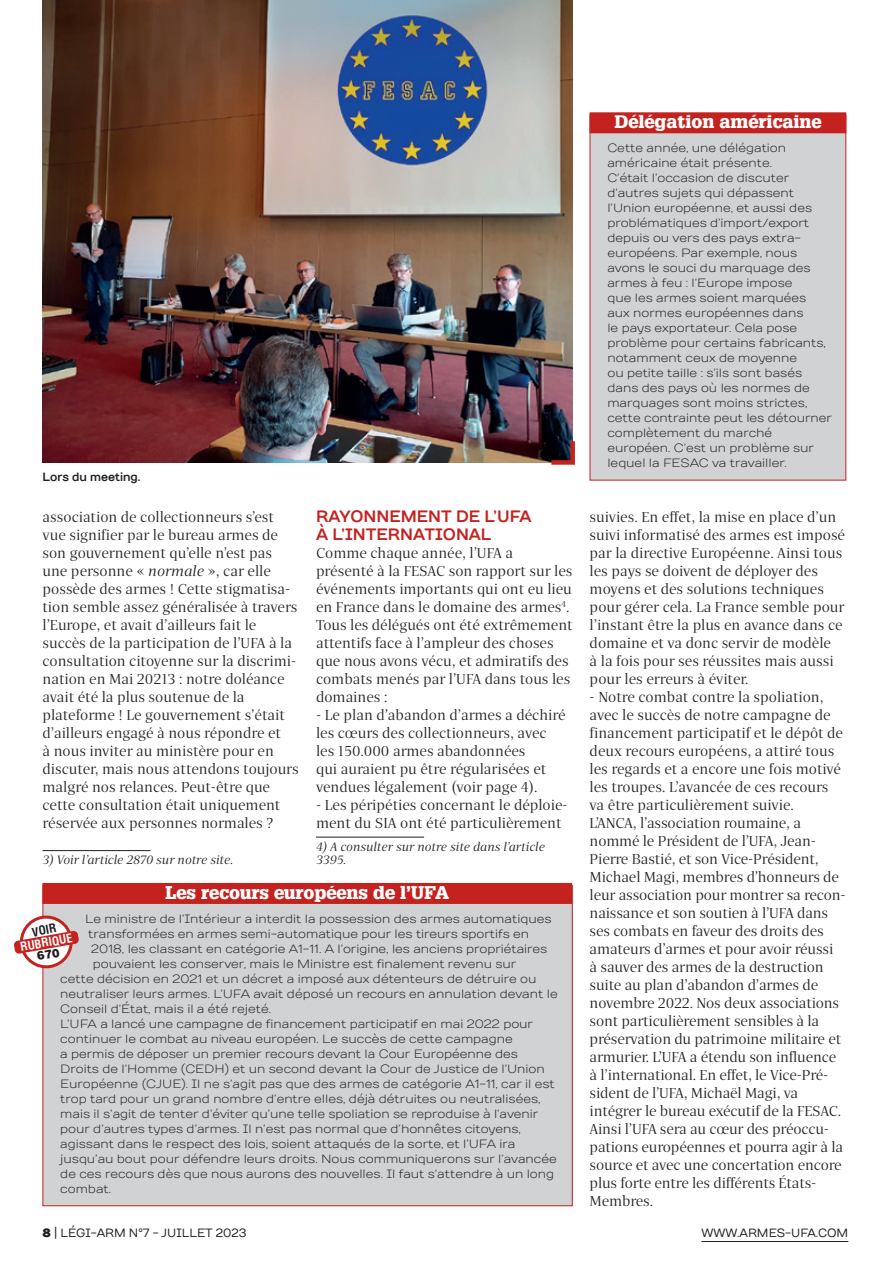
<style>
.page{position:relative;width:893px;height:1263px;background:#fff}
.page>*{position:absolute;margin:0;border:0;box-sizing:border-box;transform-origin:0 0}
.t1{font:900 18px "Glypha";color:#fff}
.t2{font:700 16.5px/18px "TT Days Sans";color:#c4221f;scale:.9 1}
.t3{font:14.25px/18px "Quercus";color:#231f20}
.t4{font:300 12px/15px "TT Days Sans";color:#231f20}
.t5{font:italic 12px/13.5px "Quercus";color:#231f20}
.t6{font:12px "TT Days Sans";color:#231f20;scale:.9 1}
.t7{font:700 12px "TT Days Sans";color:#231f20;scale:.9 1}
.t8{font:700 condensed 12px "Helvetica";color:#fff}
.t9{font:700 condensed 12px "Helvetica";color:#231f20}
.s1{font-style:italic}
.s2{font-weight:900}
</style>
<div class="page">
<hr style="left:701px;top:1241px;width:147px;height:1px;background:#231f20">
<hr style="left:43px;top:850px;width:108px;height:1px;background:#231f20">
<div style="left:43px;top:885px;width:529px;height:321px;background:#d1d2d4"></div>
<div style="left:42px;top:883px;width:530px;height:21px;background:#c4221f"></div>
<hr style="left:316px;top:837px;width:108px;height:1px;background:#231f20">
<img style="left:43px;top:0;width:530px;height:462px">
<svg style="left:547px;top:437px;width:28px;height:28px"></svg>
<div style="left:590px;top:115px;width:256px;height:365px;background:#d1d2d4"></div>
<div style="left:590px;top:112px;width:256px;height:21px;background:#c4221f"></div>
<div style="left:590px;top:114px;width:256px;height:366px;border:1px solid #c4221f"></div>
<svg style="left:14px;top:915px;width:65px;height:55px"></svg>
<p class="t7" style="left:43px;top:468px;width:110px">Lors du meeting.</p>
<p class="t2" style="left:316px;top:507px;width:241px">RAYONNEMENT DE L’UFA<br>À L’INTERNATIONAL</p>
<p class="t3" style="left:316px;top:544px;width:258px">Comme chaque année, l’UFA a présenté à la FESAC son rapport sur les événements importants qui ont eu lieu en France dans le domaine des armes<sup>4</sup>.<br>Tous les délégués ont été extrêmement attentifs face à l’ampleur des choses que nous avons vécu, et admiratifs des combats menés par l’UFA dans tous les domaines :</p>
<p class="t3" style="left:316px;top:706px;width:251px">- Le plan d’abandon d’armes a déchiré les cœurs des collectionneurs, avec les 150.000 armes abandonnées<br>qui auraient pu être régularisées et vendues légalement (voir page 4).</p>
<p class="t3" style="left:316px;top:796px;width:253px">- Les péripéties concernant le déploie&shy;ment du SIA ont été particulièrement</p>
<p class="t5" style="left:316px;top:840px;width:230px">4) A consulter sur notre site dans l’article<br>3395.</p>
<p class="t3" style="left:43px;top:508px;width:258px">association de collectionneurs s’est vue signifier par le bureau armes de son gouvernement qu’elle n’est pas une personne « <span class="s1">normale</span> », car elle possède des armes ! Cette stigmatisa&shy;tion semble assez généralisée à travers l’Europe, et avait d’ailleurs fait le succès de la participation de l’UFA à la consultation citoyenne sur la discrimi&shy;nation en Mai 20213 : notre doléance avait été la plus soutenue de la plateforme ! Le gouvernement s’était d’ailleurs engagé à nous répondre et<br>à nous inviter au ministère pour en discuter, mais nous attendons toujours malgré nos relances. Peut-être que cette consultation était uniquement réservée aux personnes normales ?</p>
<p class="t5" style="left:43px;top:853px;width:192px">3) Voir l’article 2870 sur notre site.</p>
<p class="t1" style="left:166px;top:882px;width:285px">Les recours européens de l’UFA</p>
<p class="t4" style="left:85px;top:911px;width:468px">Le ministre de l’Intérieur a interdit la possession des armes automatiques</p>
<p class="t4" style="left:88px;top:926px;width:442px">transformées en armes semi-automatique pour les tireurs sportifs en</p>
<p class="t4" style="left:91px;top:941px;width:458px">2018, les classant en catégorie A1-11. A l’origine, les anciens propriétaires</p>
<p class="t4" style="left:93px;top:956px;width:425px">pouvaient les conserver, mais le Ministre est finalement revenu sur</p>
<p class="t4" style="left:60px;top:971px;width:478px">cette décision en 2021 et un décret a imposé aux détenteurs de détruire ou</p>
<p class="t4" style="left:60px;top:986px;width:499px">neutraliser leurs armes. L’UFA avait déposé un recours en annulation devant le</p>
<p class="t4" style="left:60px;top:1001px;width:212px">Conseil d’État, mais il a été rejeté.</p>
<p class="t4" style="left:60px;top:1016px;width:474px">L’UFA a lancé une campagne de financement participatif en mai 2022 pour</p>
<p class="t4" style="left:60px;top:1031px;width:454px">continuer le combat au niveau européen. Le succès de cette campagne</p>
<p class="t4" style="left:60px;top:1046px;width:459px">a permis de déposer un premier recours devant la Cour Européenne des</p>
<p class="t4" style="left:60px;top:1061px;width:486px">Droits de l’Homme (CEDH) et un second devant la Cour de Justice de l’Union</p>
<p class="t4" style="left:60px;top:1076px;width:496px">Européenne (CJUE). Il ne s’agit pas que des armes de catégorie A1-11, car il est</p>
<p class="t4" style="left:60px;top:1091px;width:482px">trop tard pour un grand nombre d’entre elles, déjà détruites ou neutralisées,</p>
<p class="t4" style="left:60px;top:1106px;width:479px">mais il s’agit de tenter d’éviter qu’une telle spoliation se reproduise à l’avenir</p>
<p class="t4" style="left:60px;top:1121px;width:462px">pour d’autres types d’armes. Il n’est pas normal que d’honnêtes citoyens,</p>
<p class="t4" style="left:60px;top:1136px;width:457px">agissant dans le respect des lois, soient attaqués de la sorte, et l’UFA ira</p>
<p class="t4" style="left:60px;top:1151px;width:498px">jusqu’au bout pour défendre leurs droits. Nous communiquerons sur l’avancée</p>
<p class="t4" style="left:60px;top:1166px;width:495px">de ces recours dès que nous aurons des nouvelles. Il faut s’attendre à un long</p>
<p class="t4" style="left:60px;top:1181px;width:52px">combat.</p>
<p class="t9" style="left:31px;top:925px;width:26px;rotate:-10deg">VOIR</p>
<p class="t8" style="left:19px;top:939px;width:54px;rotate:-10deg">RUBRIQUE</p>
<p class="t1" style="left:614px;top:111px;width:209px">Délégation américaine</p>
<p class="t4" style="left:607px;top:140px;width:226px">Cette année, une délégation américaine était présente.<br>C’était l’occasion de discuter d’autres sujets qui dépassent l’Union européenne, et aussi des problématiques d’import/export depuis ou vers des pays extra&shy;européens. Par exemple, nous avons le souci du marquage des armes à feu : l’Europe impose<br>que les armes soient marquées<br>aux normes européennes dans<br>le pays exportateur. Cela pose problème pour certains fabricants, notamment ceux de moyenne<br>ou petite taille : s’ils sont basés dans des pays où les normes de marquages sont moins strictes, cette contrainte peut les détourner complètement du marché européen. C’est un problème sur lequel la FESAC va travailler.</p>
<p class="t3" style="left:590px;top:508px;width:257px">suivies. En effet, la mise en place d’un suivi informatisé des armes est imposé par la directive Européenne. Ainsi tous les pays se doivent de déployer des moyens et des solutions techniques pour gérer cela. La France semble pour l’instant être la plus en avance dans ce domaine et va donc servir de modèle<br>à la fois pour ses réussites mais aussi pour les erreurs à éviter.</p>
<p class="t3" style="left:590px;top:688px;width:258px">- Notre combat contre la spoliation, avec le succès de notre campagne de financement participatif et le dépôt de deux recours européens, a attiré tous les regards et a encore une fois motivé les troupes. L’avancée de ces recours va être particulièrement suivie.<br>L’ANCA, l’association roumaine, a nommé le Président de l’UFA, Jean-Pierre Bastié, et son Vice-Président, Michael Magi, membres d’honneurs de leur association pour montrer sa recon&shy;naissance et son soutien à l’UFA dans ses combats en faveur des droits des amateurs d’armes et pour avoir réussi<br>à sauver des armes de la destruction suite au plan d’abandon d’armes de novembre 2022. Nos deux associations sont particulièrement sensibles à la préservation du patrimoine militaire et armurier. L’UFA a étendu son influence à l’international. En effet, le Vice-Pré&shy;sident de l’UFA, Michaël Magi, va intégrer le bureau exécutif de la FESAC.<br>Ainsi l’UFA sera au cœur des préoccu&shy;pations européennes et pourra agir à la source et avec une concertation encore plus forte entre les différents États-Membres.</p>
<p class="t6" style="left:43px;top:1225px;width:228px"><span class="s2">8</span> | LÉGI-ARM N°7 - JUILLET 2023</p>
<p class="t6" style="left:701px;top:1225px;width:165px">WWW.ARMES-UFA.COM</p>
</div>
